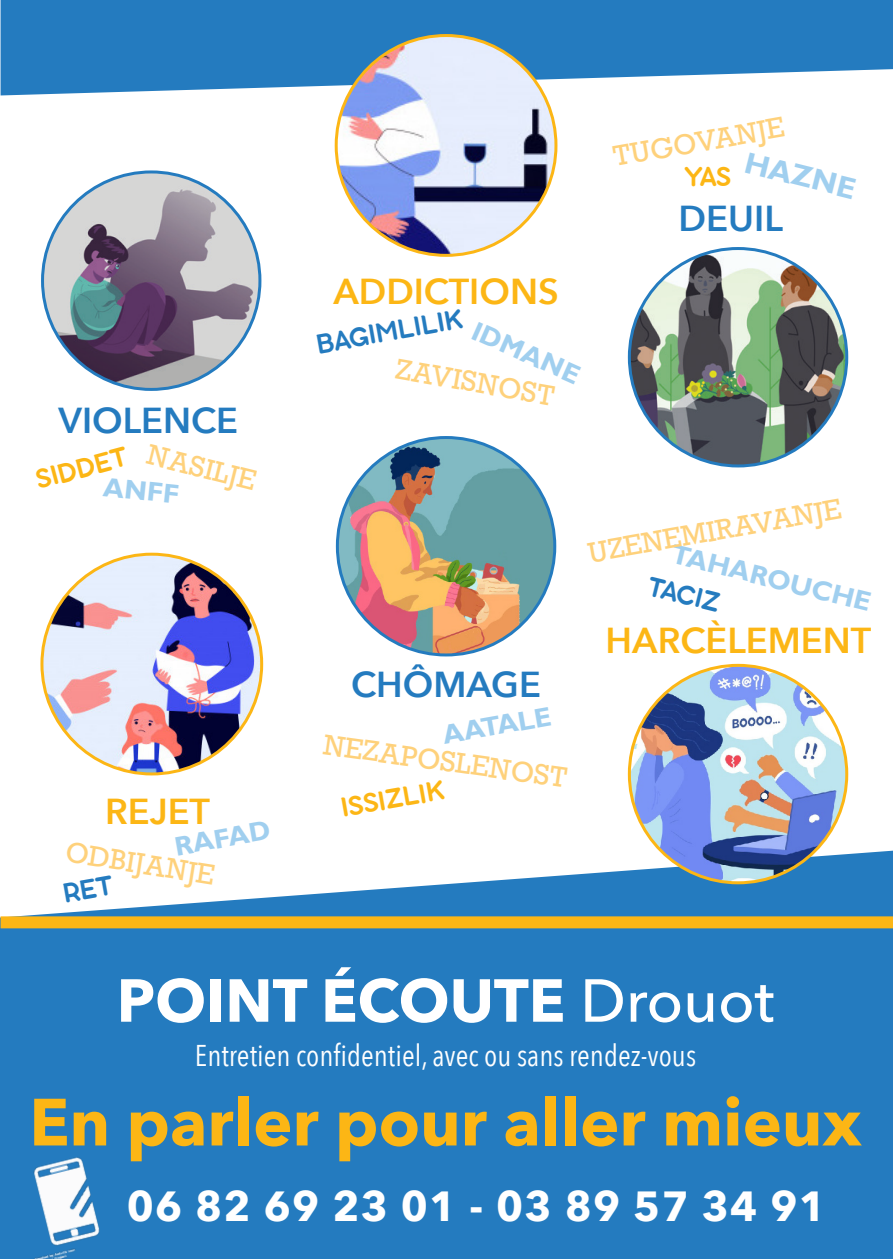
<style>
.page{position:relative;width:893px;height:1259px;background:#fff}
.page>*{position:absolute;margin:0;border:0;box-sizing:border-box;transform-origin:0 0}
.t1{font:700 66px "Avenir Next";color:#fcb615}
.t2{font:700 60px "Avenir Next";color:#fff}
.t3{font:700 42px "Avenir Next";letter-spacing:.03em;color:#fff}
.t4{font:600 36px "Avenir Next";color:#fcb615}
.t5{font:600 36px "Avenir Next";color:#247bbf}
.t6{font:30px "Avenir Next Condensed";color:#fff}
.t7{font:30px "Bubbleboddy Neue Trial";color:#fcb615}
.t8{font:30px "Bubbleboddy Neue Trial";color:#247bbf}
.t9{font:700 30px "Gill Sans";color:#a0cfef}
.t10{font:27px "Rockwell";color:#fed17b}
.t11{font:700 27px "Gill Sans";color:#a0cfef}
.s1{font-weight:500}
</style>
<div class="page">
<svg style="left:0;top:850px;width:893px;height:409px;fill:#247bbf"></svg>
<div style="left:1px;top:916px;width:892px;height:12px;background:#fcb615"></div>
<img style="left:5px;top:1144px;width:128px;height:115px">
<img style="left:43px;top:172px;width:217px;height:217px;border-radius:109px">
<img style="left:629px;top:248px;width:218px;height:218px;border-radius:109px">
<img style="left:337px;top:437px;width:218px;height:218px;border-radius:109px">
<img style="left:629px;top:665px;width:218px;height:218px;border-radius:109px">
<img style="left:42px;top:554px;width:220px;height:220px;border-radius:110px">
<svg style="left:1px;top:0;width:892px;height:95px;fill:#247bbf"></svg>
<img style="left:336px;top:36px;width:220px;height:219px;border-radius:110px">
<svg style="left:63px;top:875px;width:51px;height:28px"></svg>
<p class="t10" style="left:610px;top:140px;width:175px;rotate:-10deg">TUGOVANJE</p>
<p class="t9" style="left:749px;top:144px;width:115px;rotate:14deg">HAZNE</p>
<p class="t7" style="left:684px;top:160px;width:48px">YAS</p>
<p class="t5" style="left:59px;top:390px;width:181px">VIOLENCE</p>
<p class="t10" style="left:152px;top:438px;width:113px;rotate:14deg">NASILJE</p>
<p class="t7" style="left:32px;top:464px;width:95px;rotate:-15deg">SIDDET</p>
<p class="t11" style="left:105px;top:470px;width:78px;rotate:6deg">ANFF</p>
<p class="t4" style="left:105px;top:780px;width:106px">REJET</p>
<p class="t11" style="left:172px;top:830px;width:98px;rotate:-10deg">RAFAD</p>
<p class="t10" style="left:68px;top:835px;width:152px;rotate:9deg">ODBIJANJE</p>
<p class="t4" style="left:333px;top:260px;width:227px">ADDICTIONS</p>
<p class="t8" style="left:313px;top:328px;width:150px;rotate:-10deg">BAGIMLILIK</p>
<p class="t11" style="left:480px;top:314px;width:117px;rotate:24deg">IDMANE</p>
<p class="t10" style="left:399px;top:352px;width:162px;rotate:10deg">ZAVISNOST</p>
<p class="t5" style="left:678px;top:188px;width:106px">DEUIL</p>
<p class="t10" style="left:585px;top:536px;width:259px;rotate:-10deg">UZENEMIRAVANJE</p>
<p class="t11" style="left:676px;top:537px;width:206px;rotate:14deg">TAHAROUCHE</p>
<p class="t8" style="left:652px;top:569px;width:75px;rotate:14deg">TACIZ</p>
<p class="t5" style="left:351px;top:654px;width:191px">CHÔMAGE</p>
<p class="t11" style="left:440px;top:719px;width:111px;rotate:-10deg">AATALE</p>
<p class="t10" style="left:326px;top:727px;width:248px;rotate:8deg">NEZAPOSLENOST</p>
<p class="t7" style="left:338px;top:791px;width:106px;rotate:-10deg">ISSIZLIK</p>
<p class="t4" style="left:606px;top:609px;width:267px">HARCÈLEMENT</p>
<p class="t2" style="left:117px;top:948px;width:659px">POINT ÉCOUTE <span class="s1">Drouot</span></p>
<p class="t6" style="left:195px;top:1030px;width:503px">Entretien confidentiel, avec ou sans rendez-vous</p>
<p class="t1" style="left:29px;top:1065px;width:834px">En parler pour aller mieux</p>
<p class="t3" style="left:127px;top:1170px;width:701px">06 82 69 23 01 - 03 89 57 34 91</p>
</div>
